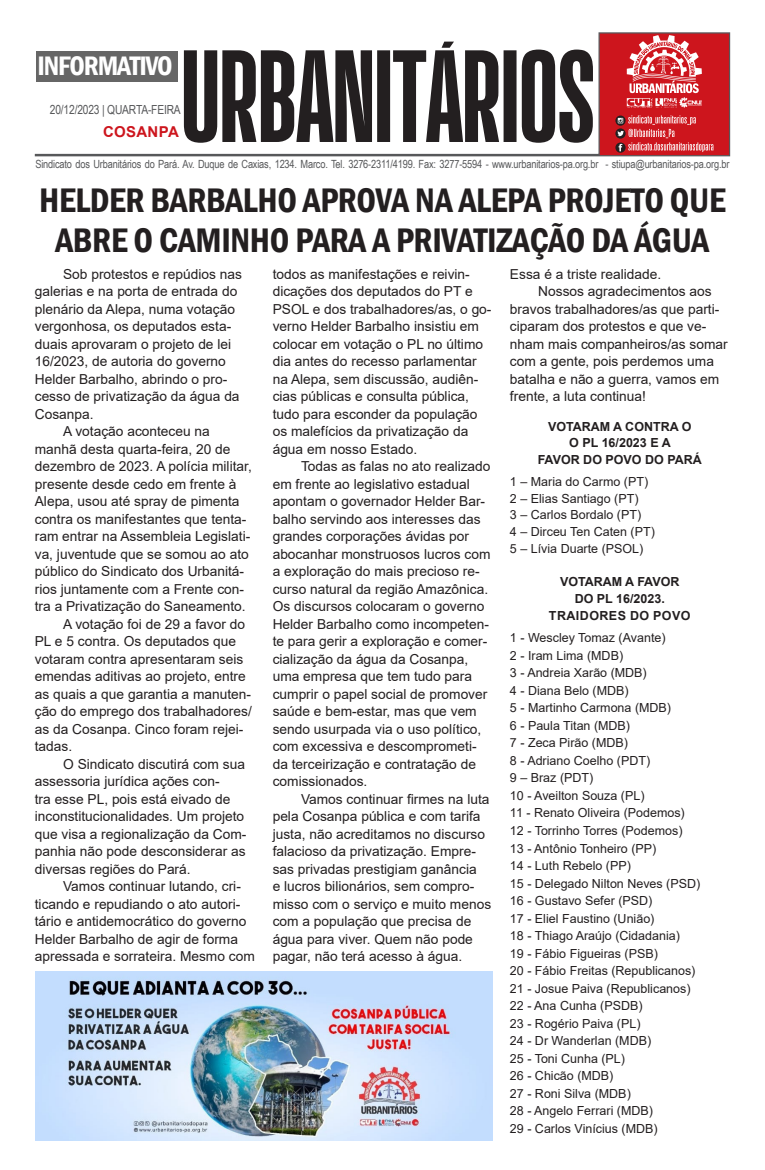
<style>
.page{position:relative;width:765px;height:1170px;background:#fff}
.page>*{position:absolute;margin:0;border:0;box-sizing:border-box;transform-origin:0 0}
.t1{font:600 condensed 35px/40px "Franklin Gothic";letter-spacing:-.01em;color:#231f20;text-align:center}
.t2{font:600 condensed 27.5px "Franklin Gothic";letter-spacing:-.04em;color:#fff}
.t3{font:700 15px "Arial";letter-spacing:.02em;color:#cd151d}
.t4{font:13.75px/17.5px "Arial";color:#231f20}
.t5{font:12.5px "Arial";color:#231f20}
.t6{font:700 12.5px "Arial";color:#231f20}
.t7{font:12.5px "Arial Narrow";letter-spacing:-.015em;color:#57585a}
.t8{font:700 12.5px "Arial";letter-spacing:.035em;color:#231f20}
.t9{font:11.25px "Arial Narrow";letter-spacing:-.015em;color:#57585a}
</style>
<div class="page">
<svg style="left:34px;top:32px;width:697px;height:125px"></svg>
<svg style="left:627px;top:35px;width:75px;height:72px"></svg>
<svg style="left:615px;top:115px;width:98px;height:38px;background:#cd4147"></svg>
<img style="left:35px;top:971px;width:457px;height:169px">
<p class="t2" style="left:37px;top:48px;width:137px">INFORMATIVO</p>
<p class="t7" style="left:50px;top:101px;width:132px">20/12/2023 | QUARTA-FEIRA</p>
<p class="t3" style="left:103px;top:121px;width:77px">COSANPA</p>
<p class="t9" style="left:35px;top:156px;width:696px">Sindicato dos Urbanitários do Pará. Av. Duque de Caxias, 1234. Marco. Tel. 3276-2311/4199. Fax: 3277-5594 - www.urbanitarios-pa.org.br - stiupa@urbanitarios-pa.org.br</p>
<p class="t1" style="left:39px;top:179px;width:688px">HELDER BARBALHO APROVA NA ALEPA PROJETO QUE<br>ABRE O CAMINHO PARA A PRIVATIZAÇÃO DA ÁGUA</p>
<p class="t4" style="left:35px;top:265px;width:209px;text-indent:28px">Sob protestos e repúdios nas galerias e na porta de entrada do plenário da Alepa, numa votação vergonhosa, os deputados esta&shy;duais aprovaram o projeto de lei<br>16/2023, de autoria do governo<br>Helder Barbalho, abrindo o pro&shy;cesso de privatização da água da<br>Cosanpa.</p>
<p class="t4" style="left:35px;top:422px;width:219px;text-indent:28px">A votação aconteceu na manhã desta quarta-feira, 20 de dezembro de 2023. A polícia militar, presente desde cedo em frente à<br>Alepa, usou até spray de pimenta contra os manifestantes que tenta&shy;ram entrar na Assembleia Legislati&shy;va, juventude que se somou ao ato público do Sindicato dos Urbanitá&shy;rios juntamente com a Frente con&shy;tra a Privatização do Saneamento.</p>
<p class="t4" style="left:35px;top:615px;width:219px;text-indent:28px">A votação foi de 29 a favor do<br>PL e 5 contra. Os deputados que votaram contra apresentaram seis emendas aditivas ao projeto, entre as quais a que garantia a manuten&shy;ção do emprego dos trabalhadores/ as da Cosanpa. Cinco foram rejei&shy;tadas.</p>
<p class="t4" style="left:35px;top:755px;width:213px;text-indent:28px">O Sindicato discutirá com sua assessoria jurídica ações con-<br>tra esse PL, pois está eivado de inconstitucionalidades. Um projeto que visa a regionalização da Com&shy;panhia não pode desconsiderar as diversas regiões do Pará.</p>
<p class="t4" style="left:35px;top:877px;width:222px;text-indent:28px">Vamos continuar lutando, cri&shy;ticando e repudiando o ato autori&shy;tário e antidemocrático do governo Helder Barbalho de agir de forma apressada e sorrateira. Mesmo com</p>
<p class="t4" style="left:273px;top:265px;width:220px">todos as manifestações e reivin&shy;dicações dos deputados do PT e<br>PSOL e dos trabalhadores/as, o go&shy;verno Helder Barbalho insistiu em colocar em votação o PL no último dia antes do recesso parlamentar na Alepa, sem discussão, audiên&shy;cias públicas e consulta pública, tudo para esconder da população os malefícios da privatização da água em nosso Estado.</p>
<p class="t4" style="left:273px;top:457px;width:219px;text-indent:28px">Todas as falas no ato realizado em frente ao legislativo estadual apontam o governador Helder Bar&shy;balho servindo aos interesses das grandes corporações ávidas por abocanhar monstruosos lucros com a exploração do mais precioso re&shy;curso natural da região Amazônica.<br>Os discursos colocaram o governo<br>Helder Barbalho como incompeten&shy;te para gerir a exploração e comer&shy;cialização da água da Cosanpa, uma empresa que tem tudo para cumprir o papel social de promover saúde e bem-estar, mas que vem sendo usurpada via o uso político, com excessiva e descomprometi&shy;da terceirização e contratação de comissionados.</p>
<p class="t4" style="left:273px;top:790px;width:220px;text-indent:28px">Vamos continuar firmes na luta pela Cosanpa pública e com tarifa justa, não acreditamos no discurso falacioso da privatização. Empre&shy;sas privadas prestigiam ganância<br>e lucros bilionários, sem compro&shy;misso com o serviço e muito menos com a população que precisa de água para viver. Quem não pode pagar, não terá acesso à água.</p>
<p class="t4" style="left:510px;top:265px;width:153px">Essa é a triste realidade.</p>
<p class="t4" style="left:510px;top:282px;width:219px;text-indent:28px">Nossos agradecimentos aos bravos trabalhadores/as que parti&shy;ciparam dos protestos e que ve&shy;nham mais companheiros/as somar com a gente, pois perdemos uma batalha e não a guerra, vamos em frente, a luta continua!</p>
<p class="t6" style="left:548px;top:417px;width:145px">VOTARAM A CONTRA O</p>
<p class="t6" style="left:569px;top:434px;width:103px">O PL 16/2023 E A</p>
<p class="t6" style="left:538px;top:451px;width:166px">FAVOR DO POVO DO PARÁ</p>
<p class="t5" style="left:510px;top:473px;width:140px">1 – Maria do Carmo (PT)</p>
<p class="t5" style="left:510px;top:489px;width:130px">2 – Elias Santiago (PT)</p>
<p class="t5" style="left:510px;top:506px;width:133px">3 – Carlos Bordalo (PT)</p>
<p class="t5" style="left:510px;top:523px;width:146px">4 – Dirceu Ten Caten (PT)</p>
<p class="t5" style="left:510px;top:540px;width:135px">5 – Lívia Duarte (PSOL)</p>
<p class="t6" style="left:560px;top:573px;width:121px">VOTARAM A FAVOR</p>
<p class="t6" style="left:575px;top:590px;width:92px">DO PL 16/2023.</p>
<p class="t8" style="left:549px;top:606px;width:143px">TRAIDORES DO POVO</p>
<p class="t5" style="left:510px;top:629px;width:157px">1 - Wescley Tomaz (Avante)</p>
<p class="t5" style="left:510px;top:647px;width:115px">2 - Iram Lima (MDB)</p>
<p class="t5" style="left:510px;top:664px;width:138px">3 - Andreia Xarão (MDB)</p>
<p class="t5" style="left:510px;top:682px;width:120px">4 - Diana Belo (MDB)</p>
<p class="t5" style="left:510px;top:699px;width:163px">5 - Martinho Carmona (MDB)</p>
<p class="t5" style="left:510px;top:717px;width:122px">6 - Paula Titan (MDB)</p>
<p class="t5" style="left:510px;top:734px;width:120px">7 - Zeca Pirão (MDB)</p>
<p class="t5" style="left:510px;top:752px;width:142px">8 - Adriano Coelho (PDT)</p>
<p class="t5" style="left:510px;top:769px;width:85px">9 – Braz (PDT)</p>
<p class="t5" style="left:510px;top:787px;width:136px">10 - Aveilton Souza (PL)</p>
<p class="t5" style="left:510px;top:804px;width:176px">11 - Renato Oliveira (Podemos)</p>
<p class="t5" style="left:510px;top:822px;width:174px">12 - Torrinho Torres (Podemos)</p>
<p class="t5" style="left:510px;top:839px;width:148px">13 - Antônio Tonheiro (PP)</p>
<p class="t5" style="left:510px;top:857px;width:122px">14 - Luth Rebelo (PP)</p>
<p class="t5" style="left:510px;top:874px;width:192px">15 - Delegado Nilton Neves (PSD)</p>
<p class="t5" style="left:510px;top:892px;width:144px">16 - Gustavo Sefer (PSD)</p>
<p class="t5" style="left:510px;top:909px;width:146px">17 - Eliel Faustino (União)</p>
<p class="t5" style="left:510px;top:927px;width:171px">18 - Thiago Araújo (Cidadania)</p>
<p class="t5" style="left:510px;top:944px;width:149px">19 - Fábio Figueiras (PSB)</p>
<p class="t5" style="left:510px;top:962px;width:187px">20 - Fábio Freitas (Republicanos)</p>
<p class="t5" style="left:510px;top:979px;width:182px">21 - Josue Paiva (Republicanos)</p>
<p class="t5" style="left:510px;top:997px;width:134px">22 - Ana Cunha (PSDB)</p>
<p class="t5" style="left:510px;top:1014px;width:132px">23 - Rogério Paiva (PL)</p>
<p class="t5" style="left:510px;top:1032px;width:143px">24 - Dr Wanderlan (MDB)</p>
<p class="t5" style="left:510px;top:1049px;width:117px">25 - Toni Cunha (PL)</p>
<p class="t5" style="left:510px;top:1067px;width:105px">26 - Chicão (MDB)</p>
<p class="t5" style="left:510px;top:1084px;width:122px">27 - Roni Silva (MDB)</p>
<p class="t5" style="left:510px;top:1102px;width:145px">28 - Angelo Ferrari (MDB)</p>
<p class="t5" style="left:510px;top:1119px;width:149px">29 - Carlos Vinícius (MDB)</p>
</div>
